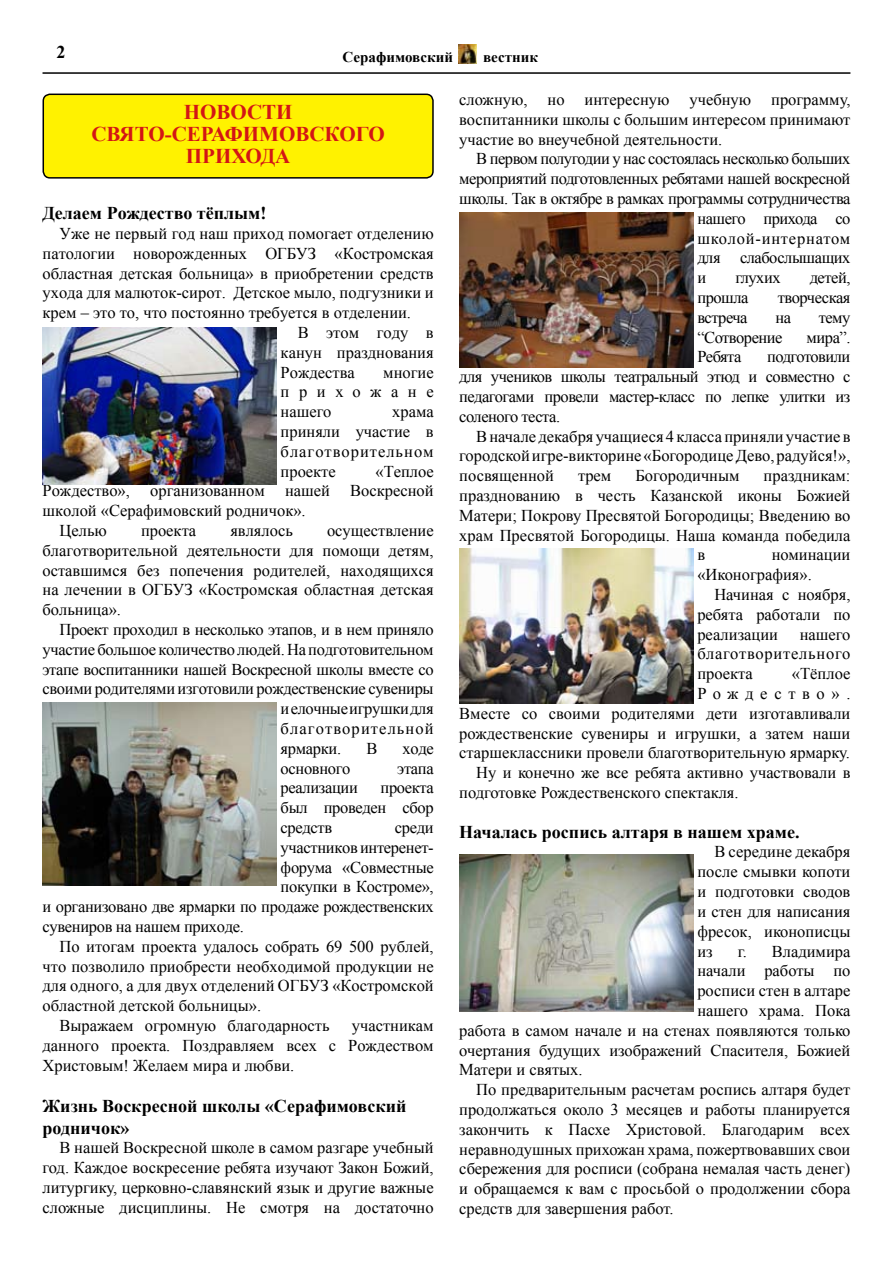
<style>
.page{position:relative;width:893px;height:1263px;background:#fff}
.page>*{position:absolute;margin:0;border:0;box-sizing:border-box;transform-origin:0 0}
.t1{font:700 21px/21.8px "Times New Roman";color:#d31515;text-align:center}
.t2{font:700 18px/21.6px "Times New Roman";color:#000}
.t3{font:16.5px/19.8px "Times New Roman";color:#000;text-align:justify}
.t4{font:16.5px "Times New Roman";letter-spacing:-.02em;color:#000}
.t5{font:16.5px "Times New Roman";letter-spacing:-.03em;color:#000}
.t6{font:16.5px "Times New Roman";letter-spacing:.065em;color:#000}
.t7{font:16.5px "Times New Roman";letter-spacing:.05em;color:#000}
.t8{font:16.5px "Times New Roman";letter-spacing:.4em;color:#000}
.t9{font:700 15px "Times New Roman";color:#000}
</style>
<div class="page">
<hr style="left:43px;top:72px;width:807px;height:2px;background:#000">
<img style="left:459px;top:44px;width:18px;height:19px">
<div style="left:43px;top:94px;width:390px;height:84px;background:#fff200;border-radius:7px"></div>
<div style="left:43px;top:94px;width:391px;height:85px;border:2px solid #000;border-radius:7px"></div>
<img style="left:43px;top:702px;width:233px;height:184px">
<img style="left:43px;top:328px;width:233px;height:157px">
<img style="left:459px;top:854px;width:234px;height:157px">
<img style="left:459px;top:212px;width:234px;height:156px">
<img style="left:459px;top:548px;width:234px;height:156px">
<p class="t2" style="left:56px;top:41px;width:10px">2</p>
<p class="t9" style="left:343px;top:47px;width:112px">Серафимовский</p>
<p class="t9" style="left:483px;top:47px;width:56px">вестник</p>
<p class="t1" style="left:91px;top:101px;width:295px">НОВОСТИ<br>СВЯТО-СЕРАФИМОВСКОГО<br>ПРИХОДА</p>
<p class="t3" style="left:459px;top:89px;width:393px">сложную, но интересную учебную программу, воспитанники школы с большим интересом принимают участие во внеучебной деятельности.</p>
<p class="t5" style="left:476px;top:148px;width:376px">В первом полугодии у нас состоялась несколько больших</p>
<p class="t5" style="left:459px;top:168px;width:393px">мероприятий подготовленных ребятами нашей воскресной</p>
<p class="t5" style="left:459px;top:187px;width:393px">школы. Так в октябре в рамках программы сотрудничества</p>
<p class="t5" style="left:697px;top:207px;width:155px">нашего прихода со</p>
<p class="t7" style="left:697px;top:227px;width:155px">школой-интернатом</p>
<p class="t5" style="left:697px;top:247px;width:155px">для слабослышащих</p>
<p class="t3" style="left:697px;top:268px;width:10px">и</p>
<p class="t3" style="left:735px;top:268px;width:47px">глухих</p>
<p class="t3" style="left:810px;top:268px;width:42px">детей,</p>
<p class="t3" style="left:697px;top:287px;width:53px">прошла</p>
<p class="t5" style="left:778px;top:286px;width:74px">творческая</p>
<p class="t5" style="left:697px;top:306px;width:52px">встреча</p>
<p class="t3" style="left:775px;top:307px;width:17px">на</p>
<p class="t3" style="left:819px;top:307px;width:33px">тему</p>
<p class="t5" style="left:697px;top:326px;width:87px">“Сотворение</p>
<p class="t3" style="left:807px;top:327px;width:45px">мира”.</p>
<p class="t3" style="left:697px;top:347px;width:46px">Ребята</p>
<p class="t2" style="left:43px;top:202px;width:226px">Делаем Рождество тёплым!</p>
<p class="t3" style="left:60px;top:223px;width:376px">Уже не первый год наш приход помогает отделению</p>
<p class="t3" style="left:43px;top:243px;width:393px">патологии новорожденных ОГБУЗ «Костромская</p>
<p class="t3" style="left:43px;top:263px;width:393px">областная детская больница» в приобретении средств</p>
<p class="t3" style="left:43px;top:283px;width:393px">ухода для малюток-сирот. Детское мыло, подгузники и</p>
<p class="t3" style="left:43px;top:302px;width:370px">крем – это то, что постоянно требуется в отделении.</p>
<p class="t3" style="left:298px;top:322px;width:138px">В этом году в</p>
<p class="t3" style="left:281px;top:342px;width:155px">канун празднования</p>
<p class="t3" style="left:281px;top:362px;width:76px">Рождества</p>
<p class="t3" style="left:459px;top:347px;width:393px;text-indent:308px">подготовили для учеников школы театральный этюд и совместно с педагогами провели мастер-класс по лепке улитки из соленого теста.</p>
<p class="t3" style="left:459px;top:426px;width:393px;text-indent:17px">В начале декабря учащиеся 4 класса приняли участие в городской игре-викторине «Богородице Дево, радуйся!», посвященной</p>
<p class="t3" style="left:281px;top:362px;width:155px;text-indent:103px">многие прихожане нашего</p>
<p class="t3" style="left:281px;top:401px;width:155px;text-indent:112px">храма приняли участие в благотворительном проекте</p>
<p class="t3" style="left:375px;top:461px;width:60px">«Теплое</p>
<p class="t3" style="left:43px;top:481px;width:393px">Рождество», организованном нашей Воскресной</p>
<p class="t3" style="left:43px;top:500px;width:265px">школой «Серафимовский родничок».</p>
<p class="t3" style="left:60px;top:520px;width:49px">Целью</p>
<p class="t3" style="left:141px;top:520px;width:57px">проекта</p>
<p class="t3" style="left:230px;top:520px;width:64px">являлось</p>
<p class="t3" style="left:578px;top:466px;width:35px">трем</p>
<p class="t3" style="left:635px;top:466px;width:106px">Богородичным</p>
<p class="t3" style="left:764px;top:466px;width:88px">праздникам:</p>
<p class="t3" style="left:459px;top:485px;width:393px">празднованию в честь Казанской иконы Божией</p>
<p class="t3" style="left:459px;top:505px;width:393px">Матери; Покрову Пресвятой Богородицы; Введению во</p>
<p class="t3" style="left:459px;top:525px;width:393px">храм Пресвятой Богородицы. Наша команда победила</p>
<p class="t3" style="left:697px;top:545px;width:9px">в</p>
<p class="t3" style="left:43px;top:520px;width:393px;text-indent:284px">осуществление благотворительной деятельности для помощи детям, оставшимся без попечения родителей, находящихся на лечении в ОГБУЗ «Костромская областная детская больница».</p>
<p class="t4" style="left:60px;top:618px;width:376px">Проект проходил в несколько этапов, и в нем приняло</p>
<p class="t4" style="left:43px;top:638px;width:393px">участие большое количество людей. На подготовительном</p>
<p class="t4" style="left:43px;top:658px;width:393px">этапе воспитанники нашей Воскресной школы вместе со</p>
<p class="t4" style="left:43px;top:678px;width:393px">своими родителями изготовили рождественские сувениры</p>
<p class="t4" style="left:281px;top:697px;width:155px">и елочные игрушки для</p>
<p class="t6" style="left:281px;top:717px;width:155px">благотворительной</p>
<p class="t4" style="left:281px;top:737px;width:62px">ярмарки.</p>
<p class="t3" style="left:366px;top:738px;width:13px">В</p>
<p class="t3" style="left:402px;top:738px;width:33px">ходе</p>
<p class="t4" style="left:281px;top:757px;width:71px">основного</p>
<p class="t3" style="left:397px;top:758px;width:38px">этапа</p>
<p class="t4" style="left:281px;top:777px;width:79px">реализации</p>
<p class="t3" style="left:697px;top:545px;width:155px;text-indent:74px">номинации «Иконография».</p>
<p class="t3" style="left:697px;top:584px;width:155px;text-indent:17px">Начиная с ноября, ребята работали по реализации</p>
<p class="t3" style="left:697px;top:624px;width:155px;text-indent:102px">нашего благотворительного проекта</p>
<p class="t3" style="left:792px;top:664px;width:60px">«Тёплое</p>
<p class="t8" style="left:697px;top:682px;width:155px">Рождество».</p>
<p class="t3" style="left:459px;top:703px;width:393px">Вместе со своими родителями дети изготавливали</p>
<p class="t3" style="left:459px;top:723px;width:393px">рождественские сувениры и игрушки, а затем наши</p>
<p class="t3" style="left:459px;top:743px;width:392px">старшеклассники провели благотворительную ярмарку.</p>
<p class="t3" style="left:476px;top:763px;width:376px">Ну и конечно же все ребята активно участвовали в</p>
<p class="t3" style="left:459px;top:782px;width:281px">подготовке Рождественского спектакля.</p>
<p class="t2" style="left:459px;top:820px;width:342px">Началась роспись алтаря в нашем храме.</p>
<p class="t3" style="left:697px;top:842px;width:155px;text-indent:17px">В середине декабря после смывки копоти и подготовки сводов и стен для написания фресок, иконописцы из</p>
<p class="t3" style="left:281px;top:778px;width:155px;text-indent:100px">проекта был проведен сбор средств</p>
<p class="t3" style="left:395px;top:817px;width:40px">среди</p>
<p class="t4" style="left:281px;top:836px;width:155px">участников интеренет-</p>
<p class="t4" style="left:281px;top:856px;width:155px">форума «Совместные</p>
<p class="t4" style="left:281px;top:876px;width:155px">покупки в Костроме»,</p>
<p class="t4" style="left:43px;top:895px;width:393px">и организовано две ярмарки по продаже рождественских</p>
<p class="t4" style="left:43px;top:915px;width:203px">сувениров на нашем приходе.</p>
<p class="t3" style="left:60px;top:936px;width:376px">По итогам проекта удалось собрать 69 500 рублей,</p>
<p class="t3" style="left:43px;top:956px;width:393px">что позволило приобрести необходимой продукции не</p>
<p class="t3" style="left:43px;top:976px;width:393px">для одного, а для двух отделений ОГБУЗ «Костромской</p>
<p class="t3" style="left:43px;top:995px;width:220px">областной детской больницы».</p>
<p class="t3" style="left:60px;top:1015px;width:271px">Выражаем огромную благодарность</p>
<p class="t3" style="left:738px;top:941px;width:114px">г. Владимира</p>
<p class="t3" style="left:697px;top:961px;width:155px">начали работы по</p>
<p class="t3" style="left:697px;top:980px;width:155px">росписи стен в алтаре</p>
<p class="t3" style="left:697px;top:1000px;width:155px">нашего храма. Пока</p>
<p class="t3" style="left:459px;top:1020px;width:393px">работа в самом начале и на стенах появляются только</p>
<p class="t3" style="left:459px;top:1040px;width:393px">очертания будущих изображений Спасителя, Божией</p>
<p class="t3" style="left:459px;top:1060px;width:125px">Матери и святых.</p>
<p class="t3" style="left:476px;top:1079px;width:376px">По предварительным расчетам роспись алтаря будет</p>
<p class="t3" style="left:459px;top:1099px;width:393px">продолжаться около 3 месяцев и работы планируется</p>
<p class="t3" style="left:459px;top:1119px;width:393px">закончить к Пасхе Христовой. Благодарим всех</p>
<p class="t3" style="left:459px;top:1139px;width:393px">неравнодушных прихожан храма, пожертвовавших свои</p>
<p class="t3" style="left:459px;top:1159px;width:393px">сбережения для росписи (собрана немалая часть денег)</p>
<p class="t3" style="left:459px;top:1178px;width:393px">и обращаемся к вам с просьбой о продолжении сбора</p>
<p class="t3" style="left:459px;top:1198px;width:216px">средств для завершения работ.</p>
<p class="t3" style="left:43px;top:1015px;width:393px;text-indent:309px">участникам данного проекта. Поздравляем всех с Рождеством Христовым! Желаем мира и любви.</p>
<p class="t2" style="left:43px;top:1095px;width:365px">Жизнь Воскресной школы «Серафимовский родничок»</p>
<p class="t3" style="left:43px;top:1138px;width:393px;text-indent:17px">В нашей Воскресной школе в самом разгаре учебный год. Каждое воскресение ребята изучают Закон Божий, литургику, церковно-славянский язык и другие важные сложные дисциплины. Не смотря на достаточно</p>
</div>
